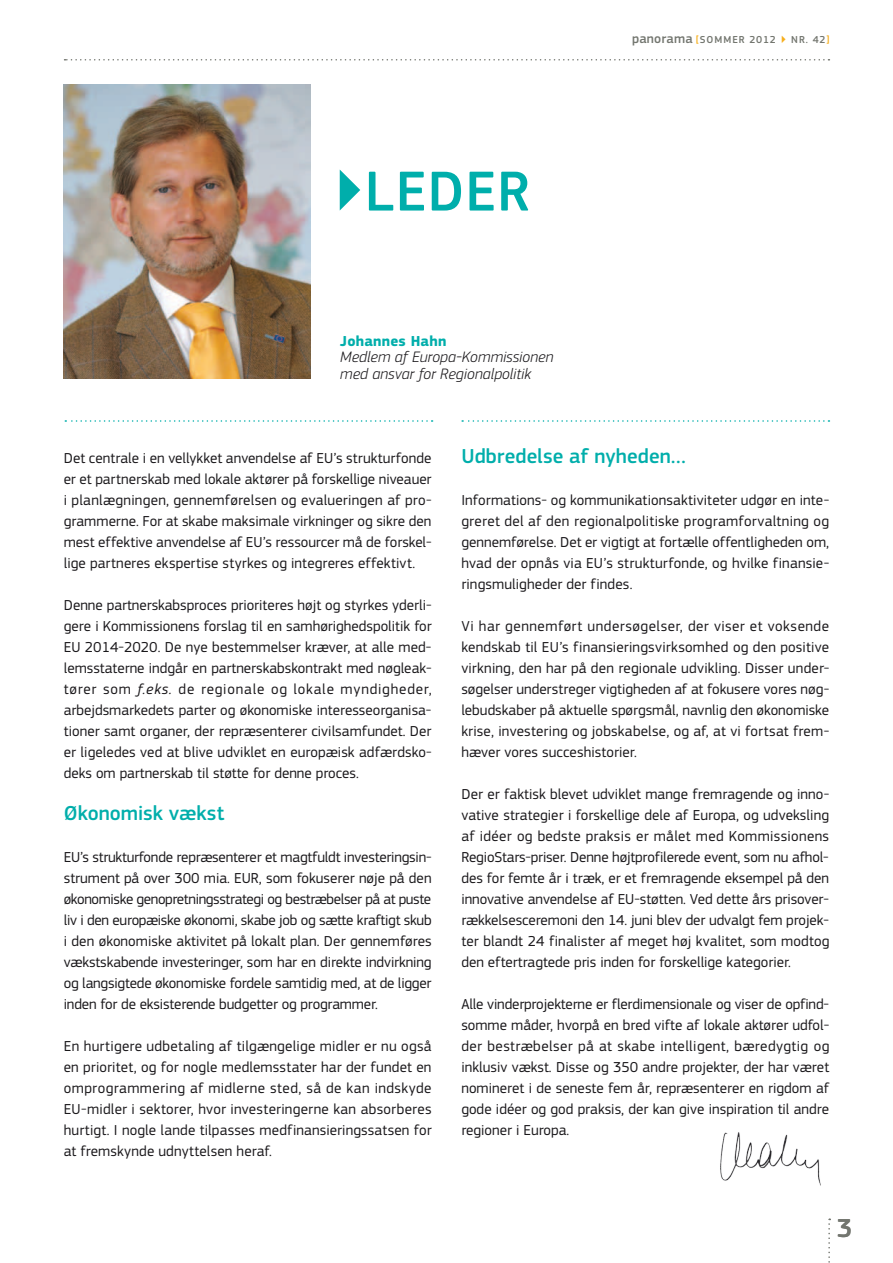
<style>
.page{position:relative;width:893px;height:1263px;background:#fff}
.page>*{position:absolute;margin:0;border:0;box-sizing:border-box;transform-origin:0 0}
.t1{font:500 58.5px "PF Square Sans Pro";color:#00aeab}
.t2{font:500 27px "PF Square Sans Pro";color:#73766f}
.t3{font:500 21px "PF Square Sans Pro";color:#00aeab}
.t4{font:italic 300 15.75px/16.5px "PF Square Sans Pro";color:#1a181b}
.t5{font:15px/21px "PF Square Sans Pro";color:#1a181b;text-align:justify}
.t6{font:700 15px "PF Square Sans Pro";color:#00aeab}
.t7{font:500 10.5px "PF Square Sans Pro";letter-spacing:.095em;color:#73766f}
.s1{font-size:13.5px}
.s2{color:#f6ae1b}
.s3{font-style:italic}
</style>
<div class="page">
<img style="left:64px;top:85px;width:247px;height:294px">
<img style="left:720px;top:1132px;width:101px;height:54px">
<svg style="left:65px;top:420px;width:368px;height:2px"></svg>
<svg style="left:462px;top:420px;width:367px;height:2px"></svg>
<svg style="left:828px;top:1219px;width:2px;height:44px"></svg>
<svg style="left:65px;top:59px;width:764px;height:2px"></svg>
<p class="t7" style="left:632px;top:33px;width:199px"><span class="s1">panorama</span> <span class="s2">[</span>SoMMER 2012 <span class="s2">▶</span> Nr. 42<span class="s2">]</span></p>
<h1 class="t1" style="left:332px;top:157px;width:165px">▶LEDER</h1>
<p class="t6" style="left:340px;top:332px;width:108px">Johannes Hahn</p>
<p class="t4" style="left:340px;top:348px;width:215px">Medlem af Europa-Kommissionen med ansvar for Regionalpolitik</p>
<p class="t5" style="left:64px;top:447px;width:369px">Det centrale i en vellykket anvendelse af EU’s strukturfonde er et partnerskab med lokale aktører på forskellige niveauer i planlægningen, gennemførelsen og evalueringen af pro&shy;grammerne. For at skabe maksimale virkninger og sikre den mest effektive anvendelse af EU’s ressourcer må de forskel&shy;lige partneres ekspertise styrkes og integreres effektivt.</p>
<p class="t5" style="left:64px;top:594px;width:370px">Denne partnerskabsproces prioriteres højt og styrkes yderli&shy;gere i Kommissionens forslag til en samhørighedspolitik for EU 2014-2020. De nye bestemmelser kræver, at alle med&shy;lemsstaterne indgår en partnerskabskontrakt med nøgleak&shy;tører som <span class="s3">f.eks.</span> de regionale og lokale myndigheder, arbejdsmarkedets parter og økonomiske interesseorganisa&shy;tioner samt organer, der repræsenterer civilsamfundet. Der er ligeledes ved at blive udviklet en europæisk adfærdsko&shy;deks om partnerskab til støtte for denne proces.</p>
<h3 class="t3" style="left:64px;top:800px;width:162px">Økonomisk vækst</h3>
<p class="t5" style="left:64px;top:846px;width:369px">EU’s strukturfonde repræsenterer et magtfuldt investeringsin&shy;strument på over 300 mia. EUR, som fokuserer nøje på den økonomiske genopretningsstrategi og bestræbelser på at puste liv i den europæiske økonomi, skabe job og sætte kraftigt skub i den økonomiske aktivitet på lokalt plan. Der gennemføres vækstskabende investeringer, som har en direkte indvirkning og langsigtede økonomiske fordele samtidig med, at de ligger inden for de eksisterende budgetter og programmer.</p>
<p class="t5" style="left:64px;top:1035px;width:369px">En hurtigere udbetaling af tilgængelige midler er nu også en prioritet, og for nogle medlemsstater har der fundet en omprogrammering af midlerne sted, så de kan indskyde EU-midler i sektorer, hvor investeringerne kan absorberes hurtigt. I nogle lande tilpasses medfinansieringssatsen for at fremskynde udnyttelsen heraf.</p>
<h3 class="t3" style="left:461px;top:443px;width:226px">Udbredelse af nyheden…</h3>
<p class="t5" style="left:461px;top:489px;width:369px">Informations- og kommunikationsaktiviteter udgør en inte&shy;greret del af den regionalpolitiske programforvaltning og gennemførelse. Det er vigtigt at fortælle offentligheden om, hvad der opnås via EU’s strukturfonde, og hvilke finansie&shy;ringsmuligheder der findes.</p>
<p class="t5" style="left:461px;top:615px;width:369px">Vi har gennemført undersøgelser, der viser et voksende kendskab til EU’s finansieringsvirksomhed og den positive virkning, den har på den regionale udvikling. Disser under&shy;søgelser understreger vigtigheden af at fokusere vores nøg&shy;lebudskaber på aktuelle spørgsmål, navnlig den økonomiske krise, investering og jobskabelse, og af, at vi fortsat frem&shy;hæver vores succeshistorier.</p>
<p class="t5" style="left:461px;top:783px;width:369px">Der er faktisk blevet udviklet mange fremragende og inno&shy;vative strategier i forskellige dele af Europa, og udveksling af idéer og bedste praksis er målet med Kommissionens RegioStars-priser. Denne højtprofilerede event, som nu afhol&shy;des for femte år i træk, er et fremragende eksempel på den innovative anvendelse af EU-støtten. Ved dette års prisover&shy;rækkelsesceremoni den 14. juni blev der udvalgt fem projek&shy;ter blandt 24 finalister af meget høj kvalitet, som modtog den eftertragtede pris inden for forskellige kategorier.</p>
<p class="t5" style="left:461px;top:993px;width:369px">Alle vinderprojekterne er flerdimensionale og viser de opfind&shy;somme måder, hvorpå en bred vifte af lokale aktører udfol&shy;der bestræbelser på at skabe intelligent, bæredygtig og inklusiv vækst. Disse og 350 andre projekter, der har været nomineret i de seneste fem år, repræsenterer en rigdom af gode idéer og god praksis, der kan give inspiration til andre regioner i Europa.</p>
<h2 class="t2" style="left:837px;top:1212px;width:17px">3</h2>
</div>
